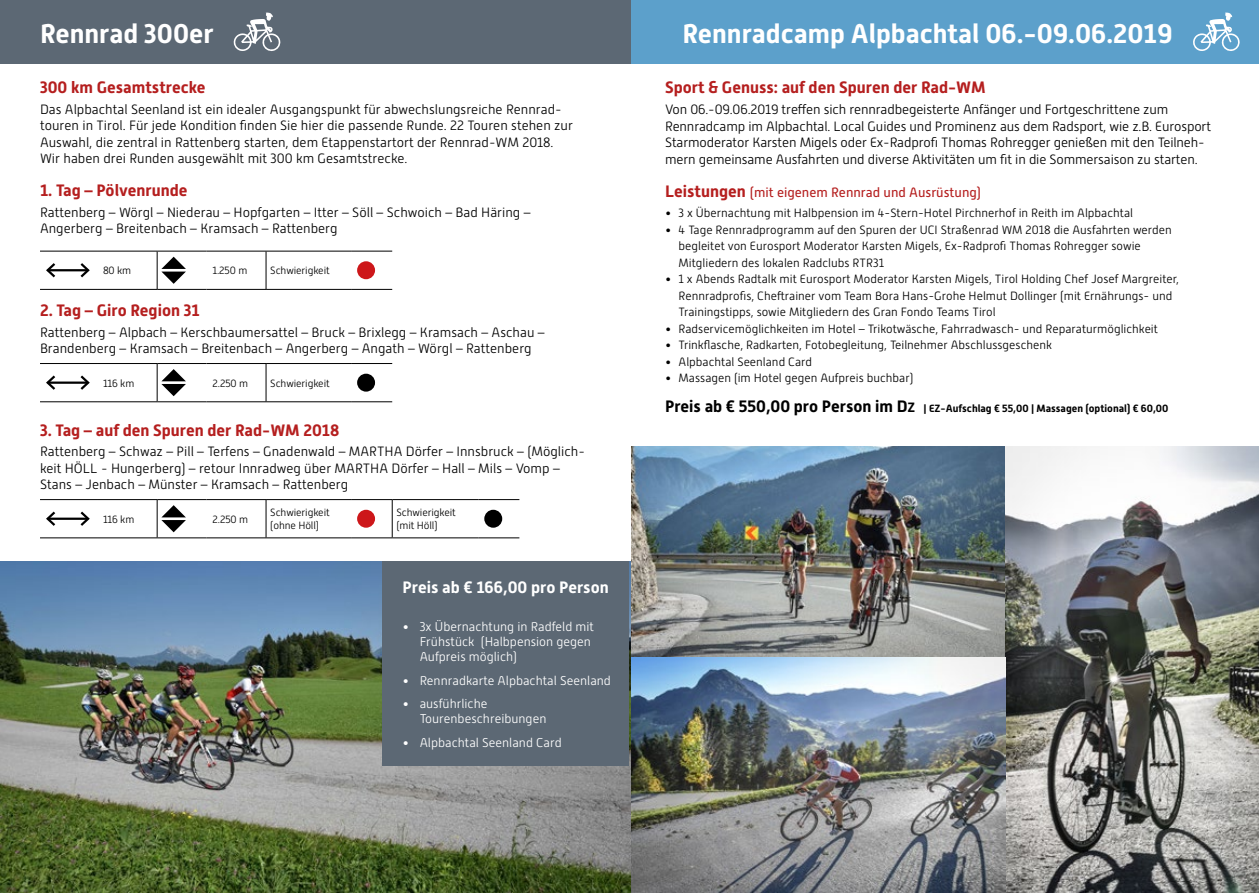
<style>
.page{position:relative;width:1259px;height:893px;background:#fff}
.page>*{position:absolute;margin:0;border:0;box-sizing:border-box;transform-origin:0 0}
.t1{font:700 27px "Alwyn New";color:#fff}
.t2{font:700 16.5px "Alwyn New";color:#b51f1f}
.t3{font:700 16.5px "Alwyn New";color:#fff}
.t4{font:300 13.5px/16.5px "Alwyn New";color:#000}
.t5{font:13.5px "Alwyn New";color:#b51f1f}
.t6{font:300 12.75px/15px "Alwyn New";color:#fff}
.t7{font:300 12px/16.5px "Alwyn New";color:#000}
.t8{font:300 10.5px/13.5px "Alwyn New";letter-spacing:-.01em;color:#000}
.t9{font:700 10.5px "Alwyn New";color:#000}
.s1{font-weight:700;font-size:16.5px}
.s2{font-size:16.5px}
.s3{font-size:13.5px}
</style>
<div class="page">
<div style="left:0;top:0;width:631px;height:64px;background:#5c6874"></div>
<img style="left:0;top:561px;width:631px;height:332px">
<hr style="left:40px;top:251px;width:57px;height:1px;background:#000">
<hr style="left:97px;top:251px;width:60px;height:1px;background:#000">
<hr style="left:157px;top:251px;width:49px;height:1px;background:#000">
<hr style="left:157px;top:251px;width:1px;height:38px;background:#000">
<hr style="left:206px;top:251px;width:60px;height:1px;background:#000">
<hr style="left:266px;top:251px;width:85px;height:1px;background:#000">
<hr style="left:266px;top:251px;width:1px;height:38px;background:#000">
<hr style="left:351px;top:251px;width:41px;height:1px;background:#000">
<hr style="left:40px;top:289px;width:57px;height:1px;background:#000">
<hr style="left:97px;top:289px;width:60px;height:1px;background:#000">
<hr style="left:157px;top:289px;width:49px;height:1px;background:#000">
<hr style="left:206px;top:289px;width:60px;height:1px;background:#000">
<hr style="left:266px;top:289px;width:85px;height:1px;background:#000">
<hr style="left:351px;top:289px;width:41px;height:1px;background:#000">
<hr style="left:48px;top:269px;width:40px;height:2px;background:#000">
<svg style="left:46px;top:263px;width:12px;height:15px"></svg>
<svg style="left:78px;top:263px;width:12px;height:15px"></svg>
<svg style="left:161px;top:257px;width:25px;height:27px"></svg>
<div style="left:357px;top:261px;width:18px;height:18px;background:#cd171a;border-radius:50%"></div>
<hr style="left:40px;top:363px;width:57px;height:1px;background:#000">
<hr style="left:97px;top:363px;width:60px;height:1px;background:#000">
<hr style="left:157px;top:363px;width:49px;height:1px;background:#000">
<hr style="left:157px;top:364px;width:1px;height:37px;background:#000">
<hr style="left:206px;top:363px;width:60px;height:1px;background:#000">
<hr style="left:266px;top:363px;width:85px;height:1px;background:#000">
<hr style="left:266px;top:364px;width:1px;height:37px;background:#000">
<hr style="left:351px;top:363px;width:41px;height:1px;background:#000">
<hr style="left:40px;top:401px;width:57px;height:1px;background:#000">
<hr style="left:97px;top:401px;width:60px;height:1px;background:#000">
<hr style="left:157px;top:401px;width:49px;height:1px;background:#000">
<hr style="left:206px;top:401px;width:60px;height:1px;background:#000">
<hr style="left:266px;top:401px;width:85px;height:1px;background:#000">
<hr style="left:351px;top:401px;width:41px;height:1px;background:#000">
<hr style="left:48px;top:382px;width:40px;height:2px;background:#000">
<svg style="left:46px;top:375px;width:12px;height:15px"></svg>
<svg style="left:78px;top:375px;width:12px;height:15px"></svg>
<svg style="left:161px;top:369px;width:25px;height:27px"></svg>
<div style="left:357px;top:374px;width:18px;height:18px;background:#000;border-radius:50%"></div>
<hr style="left:40px;top:499px;width:57px;height:1px;background:#000">
<hr style="left:97px;top:499px;width:60px;height:1px;background:#000">
<hr style="left:157px;top:499px;width:49px;height:1px;background:#000">
<hr style="left:157px;top:500px;width:1px;height:37px;background:#000">
<hr style="left:206px;top:499px;width:60px;height:1px;background:#000">
<hr style="left:266px;top:499px;width:85px;height:1px;background:#000">
<hr style="left:266px;top:500px;width:1px;height:37px;background:#000">
<hr style="left:351px;top:499px;width:41px;height:1px;background:#000">
<hr style="left:392px;top:499px;width:86px;height:1px;background:#000">
<hr style="left:392px;top:500px;width:1px;height:37px;background:#000">
<hr style="left:478px;top:499px;width:41px;height:1px;background:#000">
<hr style="left:40px;top:537px;width:57px;height:1px;background:#000">
<hr style="left:97px;top:537px;width:60px;height:1px;background:#000">
<hr style="left:157px;top:537px;width:49px;height:1px;background:#000">
<hr style="left:206px;top:537px;width:60px;height:1px;background:#000">
<hr style="left:266px;top:537px;width:85px;height:1px;background:#000">
<hr style="left:351px;top:537px;width:41px;height:1px;background:#000">
<hr style="left:392px;top:537px;width:86px;height:1px;background:#000">
<hr style="left:478px;top:537px;width:41px;height:1px;background:#000">
<hr style="left:48px;top:518px;width:40px;height:2px;background:#000">
<svg style="left:46px;top:511px;width:12px;height:15px"></svg>
<svg style="left:78px;top:511px;width:12px;height:15px"></svg>
<svg style="left:161px;top:505px;width:25px;height:27px"></svg>
<div style="left:357px;top:510px;width:18px;height:18px;background:#cd171a;border-radius:50%"></div>
<div style="left:484px;top:510px;width:18px;height:18px;background:#000;border-radius:50%"></div>
<svg style="left:233px;top:13px;width:48px;height:38px"></svg>
<div style="left:382px;top:562px;width:247px;height:204px;background:#5c6874"></div>
<img style="left:631px;top:446px;width:374px;height:211px">
<img style="left:1005px;top:446px;width:254px;height:447px">
<img style="left:631px;top:657px;width:374px;height:236px">
<div style="left:631px;top:0;width:628px;height:64px;background:#5ca0cb"></div>
<svg style="left:1193px;top:13px;width:47px;height:38px"></svg>
<h1 class="t1" style="left:40px;top:18px;width:175px">Rennrad 300er</h1>
<p class="t2" style="left:40px;top:78px;width:167px">300 km Gesamtstrecke</p>
<p class="t4" style="left:40px;top:101px;width:534px">Das Alpbachtal Seenland ist ein idealer Ausgangspunkt für abwechslungsreiche Rennrad&shy;touren in Tirol. Für jede Kondition finden Sie hier die passende Runde. 22 Touren stehen zur Auswahl, die zentral in Rattenberg starten, dem Etappenstartort der Rennrad-WM 2018.<br>Wir haben drei Runden ausgewählt mit 300 km Gesamtstrecke.</p>
<p class="t2" style="left:40px;top:181px;width:149px">1. Tag – Pölvenrunde</p>
<p class="t4" style="left:40px;top:204px;width:492px">Rattenberg – Wörgl – Niederau – Hopfgarten – Itter – Söll – Schwoich – Bad Häring –<br>Angerberg – Breitenbach – Kramsach – Rattenberg</p>
<p class="t8" style="left:103px;top:264px;width:30px">80 km</p>
<p class="t8" style="left:212px;top:264px;width:36px">1.250 m</p>
<p class="t8" style="left:270px;top:264px;width:61px">Schwierigkeit</p>
<p class="t2" style="left:40px;top:301px;width:161px">2. Tag – Giro Region 31</p>
<p class="t4" style="left:40px;top:324px;width:506px">Rattenberg – Alpbach – Kerschbaumersattel – Bruck – Brixlegg – Kramsach – Aschau –<br>Brandenberg – Kramsach – Breitenbach – Angerberg – Angath – Wörgl – Rattenberg</p>
<p class="t8" style="left:103px;top:376px;width:33px">116 km</p>
<p class="t8" style="left:212px;top:376px;width:37px">2.250 m</p>
<p class="t8" style="left:270px;top:376px;width:61px">Schwierigkeit</p>
<p class="t2" style="left:40px;top:420px;width:301px">3. Tag – auf den Spuren der Rad-WM 2018</p>
<p class="t4" style="left:40px;top:443px;width:546px">Rattenberg – Schwaz – Pill – Terfens – Gnadenwald – MARTHA Dörfer – Innsbruck – (Möglich&shy;keit HÖLL - Hungerberg) – retour Innradweg über MARTHA Dörfer – Hall – Mils – Vomp –<br>Stans – Jenbach – Münster – Kramsach – Rattenberg</p>
<p class="t8" style="left:103px;top:512px;width:33px">116 km</p>
<p class="t8" style="left:212px;top:512px;width:37px">2.250 m</p>
<p class="t8" style="left:270px;top:506px;width:61px">Schwierigkeit (ohne Höll)</p>
<p class="t8" style="left:396px;top:506px;width:61px">Schwierigkeit (mit Höll)</p>
<p class="t3" style="left:403px;top:578px;width:208px">Preis ab € 166,00 pro Person</p>
<p class="t6" style="left:420px;top:620px;width:176px;text-indent:-17px">• 3x Übernachtung in Radfeld mit<br>Frühstück (Halbpension gegen<br>Aufpreis möglich)</p>
<p class="t6" style="left:403px;top:673px;width:210px">• Rennradkarte Alpbachtal Seenland</p>
<p class="t6" style="left:420px;top:697px;width:128px;text-indent:-17px">• ausführliche<br>Tourenbeschreibungen</p>
<p class="t6" style="left:403px;top:735px;width:161px">• Alpbachtal Seenland Card</p>
<h1 class="t1" style="left:682px;top:18px;width:491px">Rennradcamp Alpbachtal 06.-09.06.2019</h1>
<p class="t2" style="left:665px;top:78px;width:322px">Sport &amp; Genuss: auf den Spuren der Rad-WM</p>
<p class="t4" style="left:665px;top:101px;width:547px">Von 06.-09.06.2019 treffen sich rennradbegeisterte Anfänger und Fortgeschrittene zum Rennradcamp im Alpbachtal. Local Guides und Prominenz aus dem Radsport, wie z.B. Eurosport Starmoderator Karsten Migels oder Ex-Radprofi Thomas Rohregger genießen mit den Teilneh&shy;mern gemeinsame Ausfahrten und diverse Aktivitäten um fit in die Sommersaison zu starten.</p>
<p class="t5" style="left:665px;top:184px;width:317px"><span class="s1">Leistungen</span> (mit eigenem Rennrad und Ausrüstung)</p>
<p class="t7" style="left:665px;top:205px;width:469px">• 3 x Übernachtung mit Halbpension im 4-Stern-Hotel Pirchnerhof in Reith im Alpbachtal</p>
<p class="t7" style="left:678px;top:221px;width:495px;text-indent:-14px">• 4 Tage Rennradprogramm auf den Spuren der UCI Straßenrad WM 2018 die Ausfahrten werden begleitet von Eurosport Moderator Karsten Migels, Ex-Radprofi Thomas Rohregger sowie<br>Mitgliedern des lokalen Radclubs RTR31</p>
<p class="t7" style="left:678px;top:271px;width:502px;text-indent:-14px">• 1 x Abends Radtalk mit Eurosport Moderator Karsten Migels, Tirol Holding Chef Josef Margreiter,<br>Rennradprofis, Cheftrainer vom Team Bora Hans-Grohe Helmut Dollinger (mit Ernährungs- und<br>Trainingstipps, sowie Mitgliedern des Gran Fondo Teams Tirol</p>
<p class="t7" style="left:665px;top:320px;width:494px">• Radservicemöglichkeiten im Hotel – Trikotwäsche, Fahrradwasch- und Reparaturmöglichkeit</p>
<p class="t7" style="left:665px;top:337px;width:388px">• Trinkflasche, Radkarten, Fotobegleitung, Teilnehmer Abschlussgeschenk</p>
<p class="t7" style="left:665px;top:353px;width:149px">• Alpbachtal Seenland Card</p>
<p class="t7" style="left:665px;top:370px;width:250px">• Massagen (im Hotel gegen Aufpreis buchbar)</p>
<p class="t9" style="left:665px;top:402px;width:505px"><span class="s2">Preis ab € 550,00 pro Person im D</span><span class="s3">Z</span> | EZ-Aufschlag € 55,00 | Massagen (optional) € 60,00</p>
</div>
